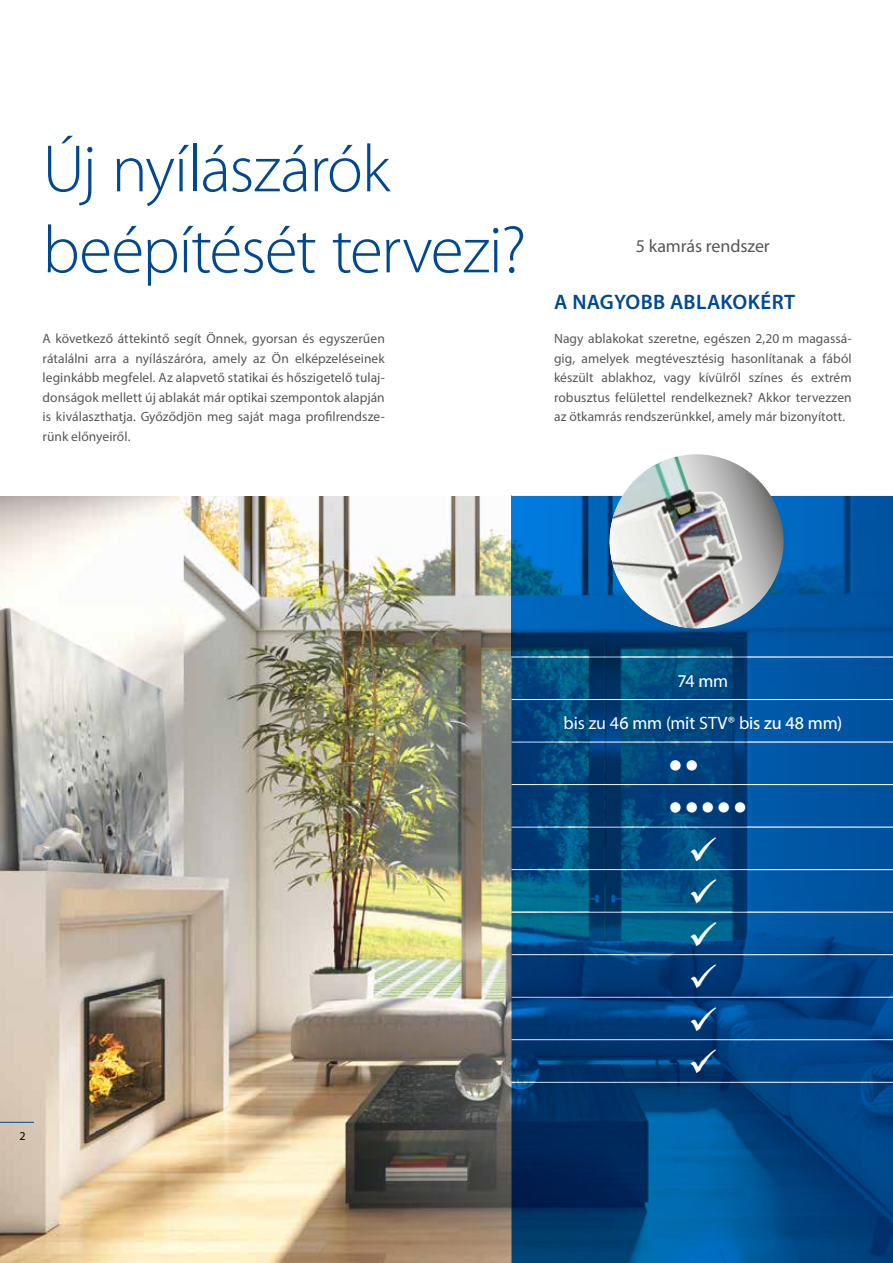
<style>
.page{position:relative;width:893px;height:1263px;background:#fff}
.page>*{position:absolute;margin:0;border:0;box-sizing:border-box;transform-origin:0 0}
.t1{font:300 67.5px/81px "Myriad Pro";letter-spacing:-.02em;color:#004991}
.t2{font:37.5px/42.5px "Wingdings";color:#fff;text-align:justify}
.t3{font:600 21px "Myriad Pro";letter-spacing:.015em;color:#004991}
.t4{font:18px "Myriad Pro";letter-spacing:-.01em;color:#fff}
.t5{font:18px "Myriad Pro";letter-spacing:-.01em;color:#575756}
.t6{font:18px "Wingdings";color:#fff}
.t7{font:13.5px/19.6px "Myriad Pro";letter-spacing:.005em;color:#575756;text-align:justify}
.t8{font:12px "Myriad Pro";color:#000}
</style>
<div class="page">
<img style="left:0;top:496px;width:511px;height:767px">
<svg style="left:511px;top:496px;width:382px;height:767px;background:#014a89"></svg>
<hr style="left:511px;top:496px;width:1px;height:161px;background:#004991">
<hr style="left:511px;top:657px;width:382px;height:1px;background:#fff">
<hr style="left:511px;top:742px;width:382px;height:1px;background:#fff">
<hr style="left:511px;top:827px;width:382px;height:1px;background:#fff">
<hr style="left:511px;top:912px;width:382px;height:1px;background:#fff">
<hr style="left:511px;top:997px;width:382px;height:1px;background:#fff">
<hr style="left:511px;top:1082px;width:382px;height:1px;background:#fff">
<hr style="left:511px;top:699px;width:382px;height:1px;background:#fff">
<hr style="left:511px;top:784px;width:382px;height:1px;background:#fff">
<hr style="left:511px;top:869px;width:382px;height:1px;background:#fff">
<hr style="left:511px;top:954px;width:382px;height:1px;background:#fff">
<hr style="left:511px;top:1039px;width:382px;height:1px;background:#fff">
<svg style="left:598px;top:454px;width:197px;height:186px"></svg>
<img style="left:598px;top:456px;width:145px;height:174px">
<hr style="left:0;top:1122px;width:34px;height:1px;background:#004991">
<svg style="left:670px;top:760px;width:27px;height:10px"></svg>
<h1 class="t1" style="left:43px;top:128px;width:485px">Új nyílászárók beépítését tervezi?</h1>
<p class="t7" style="left:43px;top:328px;width:344px">A következő áttekintő segít Önnek, gyorsan és egyszerűen rátalálni arra a nyílászáróra, amely az Ön elképzeléseinek leginkább megfelel. Az alapvető statikai és hőszigetelő tulaj&shy;donságok mellett új ablakát már optikai szempontok alapján is kiválaszthatja. Győződjön meg saját maga profilrendsze&shy;rünk előnyeiről.</p>
<h3 class="t5" style="left:636px;top:235px;width:135px">5 kamrás rendszer</h3>
<h3 class="t3" style="left:554px;top:289px;width:242px">A NAGYOBB ABLAKOKÉRT</h3>
<p class="t7" style="left:554px;top:328px;width:299px">Nagy ablakokat szeretne, egészen 2,20 m magassá&shy;gig, amelyek megtévesztésig hasonlítanak a fából készült ablakhoz, vagy kívülről színes és extrém robusztus felülettel rendelkeznek? Akkor tervezzen az ötkamrás rendszerünkkel, amely már bizonyított.</p>
<p class="t8" style="left:19px;top:1128px;width:8px">2</p>
<h3 class="t4" style="left:677px;top:669px;width:52px">74 mm</h3>
<h3 class="t4" style="left:564px;top:712px;width:280px">bis zu 46 mm (mit STV® bis zu 48 mm)</h3>
<h3 class="t6" style="left:669px;top:798px;width:79px">●●●●●</h3>
<h2 class="t2" style="left:688px;top:832px;width:31px">✓ ✓ ✓ ✓ ✓ ✓</h2>
</div>
